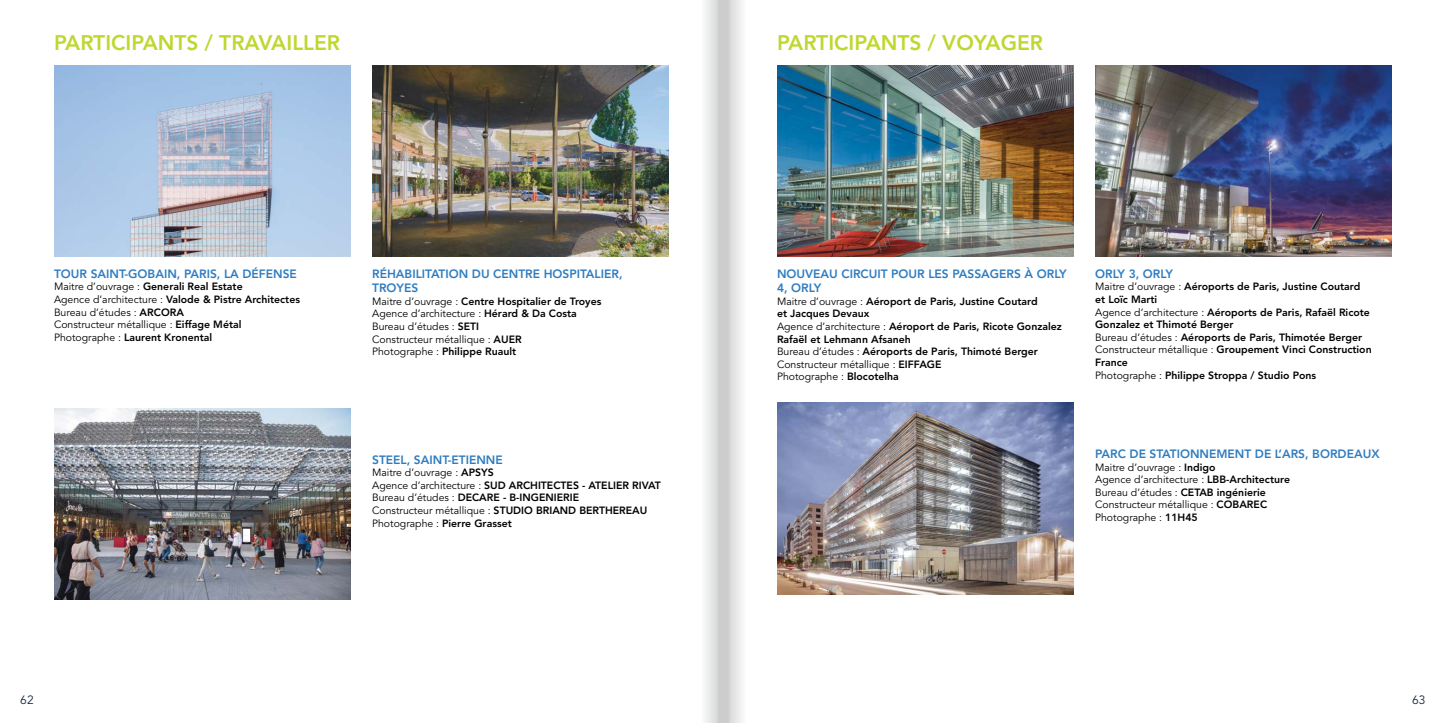
<style>
.page{position:relative;width:1446px;height:723px;background:#fff}
.page>*{position:absolute;margin:0;border:0;box-sizing:border-box;transform-origin:0 0}
.t1{font:800 21px "Avenir";color:#bfd730}
.t2{font:800 12px "Avenir";color:#2f7dc1}
.t3{font:12px "Avenir";color:#122845}
.t4{font:10.5px/12.6px "Avenir";color:#000}
.t5{font:800 10.5px/12.6px "Avenir";color:#000}
.s1{font-weight:800}
.s2{font-weight:400}
</style>
<div class="page">
<img style="left:54px;top:66px;width:297px;height:191px">
<img style="left:54px;top:408px;width:297px;height:192px">
<img style="left:372px;top:66px;width:297px;height:191px">
<img style="left:777px;top:66px;width:297px;height:191px">
<img style="left:777px;top:403px;width:297px;height:191px">
<img style="left:1095px;top:66px;width:297px;height:191px">
<svg style="left:705px;top:0;width:18px;height:723px"></svg>
<svg style="left:723px;top:0;width:19px;height:723px"></svg>
<h1 class="t1" style="left:54px;top:30px;width:118px">Parti cipants</h1>
<h1 class="t1" style="left:205px;top:30px;width:55px">/ TRAVA</h1>
<h1 class="t1" style="left:286px;top:30px;width:55px">ILLER</h1>
<h1 class="t1" style="left:777px;top:30px;width:118px">Parti cipants</h1>
<h1 class="t1" style="left:928px;top:30px;width:61px">/ VOYAG</h1>
<h1 class="t1" style="left:1017px;top:30px;width:28px">ER</h1>
<p class="t2" style="left:54px;top:266px;width:206px">TOUR SAINT-GOBAIN, Paris, La Défense</p>
<p class="t4" style="left:54px;top:281px;width:248px">Maitre d’ouvrage : <span class="s1">Generali Real Estate<br></span>Agence d’architecture : <span class="s1">Valode &amp; Pistre Architectes </span>Bureau d’études : <span class="s1">ARCORA<br></span>Constructeur métallique : <span class="s1">Eiffage Métal </span>Photographe : <span class="s1">Laurent Kronental</span></p>
<p class="t2" style="left:372px;top:266px;width:75px">Réhabilitation</p>
<p class="t2" style="left:472px;top:266px;width:30px">du Centre</p>
<p class="t2" style="left:544px;top:266px;width:17px">Hospit</p>
<p class="t2" style="left:586px;top:266px;width:16px">alier</p>
<p class="t2" style="left:619px;top:266px;width:5px">,</p>
<p class="t2" style="left:372px;top:281px;width:40px">Troyes</p>
<p class="t4" style="left:372px;top:295px;width:231px">Maitre d’ouvrage : <span class="s1">Centre Hospitalier de Troyes </span>Agence d’architecture : <span class="s1">Hérard &amp; Da Costa </span>Bureau d’études : <span class="s1">SETI<br></span>Constructeur métallique : <span class="s1">AU ER<br></span>Photographe : <span class="s1">Philippe Ruault</span></p>
<p class="t2" style="left:372px;top:452px;width:95px">STEEL, Saint-Etienne</p>
<p class="t4" style="left:372px;top:466px;width:290px">Maitre d’ouvrage : <span class="s1">APSYS<br></span>Agence d’architecture : <span class="s1">SUD ARCHITECTES - ATELIER RIVAT </span>Bureau d’études : <span class="s1">DECARE - B-INGENIERIE<br></span>Constructeur métallique : <span class="s1">STUDIO BRIAND BERTHEREAU </span>Photographe : <span class="s1">Pierre Grasset</span></p>
<p class="t2" style="left:777px;top:266px;width:159px">Nouveau circuit pour les</p>
<p class="t2" style="left:952px;top:266px;width:55px">passagers</p>
<p class="t2" style="left:1024px;top:266px;width:44px">à Orly</p>
<p class="t2" style="left:777px;top:281px;width:46px">4, Orly</p>
<p class="t5" style="left:777px;top:295px;width:286px"><span class="s2">Maitre d’ouvrage :</span> Aéroport de Paris, Justine Coutard<br>et Jacques Devaux<br><span class="s2">Agence d’architecture :</span> Aéroport de Paris, Ricote Gonzalez Rafaël et Lehmann Afsaneh<br><span class="s2">Bureau d’études :</span> Aéroports de Paris, Thimoté Berger <span class="s2">Constructeur métallique :</span> EIFFAG E<br><span class="s2">Photographe :</span> Blocotelha</p>
<p class="t2" style="left:1095px;top:266px;width:79px">ORLY 3, Orly</p>
<p class="t5" style="left:1095px;top:280px;width:278px"><span class="s2">Maitre d’ouvrage :</span> Aéroports de Paris, Justine Coutard et Loïc M arti<br><span class="s2">Agence d’architecture :</span> Aéroports de Paris, Rafaël Ricote Gonzalez et Thimoté Berger<br><span class="s2">Bureau d’études :</span> Aéroports de Paris, Thimotée Berger <span class="s2">Constructeur métallique :</span> Groupement Vinci Construction France<br><span class="s2">Photographe :</span> Philippe Stroppa / Studio Pons</p>
<p class="t2" style="left:1095px;top:447px;width:84px">Parc de stationne</p>
<p class="t2" style="left:1216px;top:447px;width:20px">ment</p>
<p class="t2" style="left:1255px;top:447px;width:36px">de l’Ars</p>
<p class="t2" style="left:1305px;top:447px;width:17px">, Borde</p>
<p class="t2" style="left:1354px;top:447px;width:27px">aux</p>
<p class="t4" style="left:1095px;top:461px;width:196px">Maitre d’ouvrage : <span class="s1">Indigo<br></span>Agence d’architecture : <span class="s1">LBB-Architecture<br></span>Bureau d’études : <span class="s1">CETAB ingénierie<br></span>Constructeur métallique : <span class="s1">COBAREC<br></span>Photographe : <span class="s1">11H45</span></p>
<p class="t3" style="left:20px;top:693px;width:15px">62</p>
<p class="t3" style="left:1412px;top:693px;width:15px">63</p>
</div>
